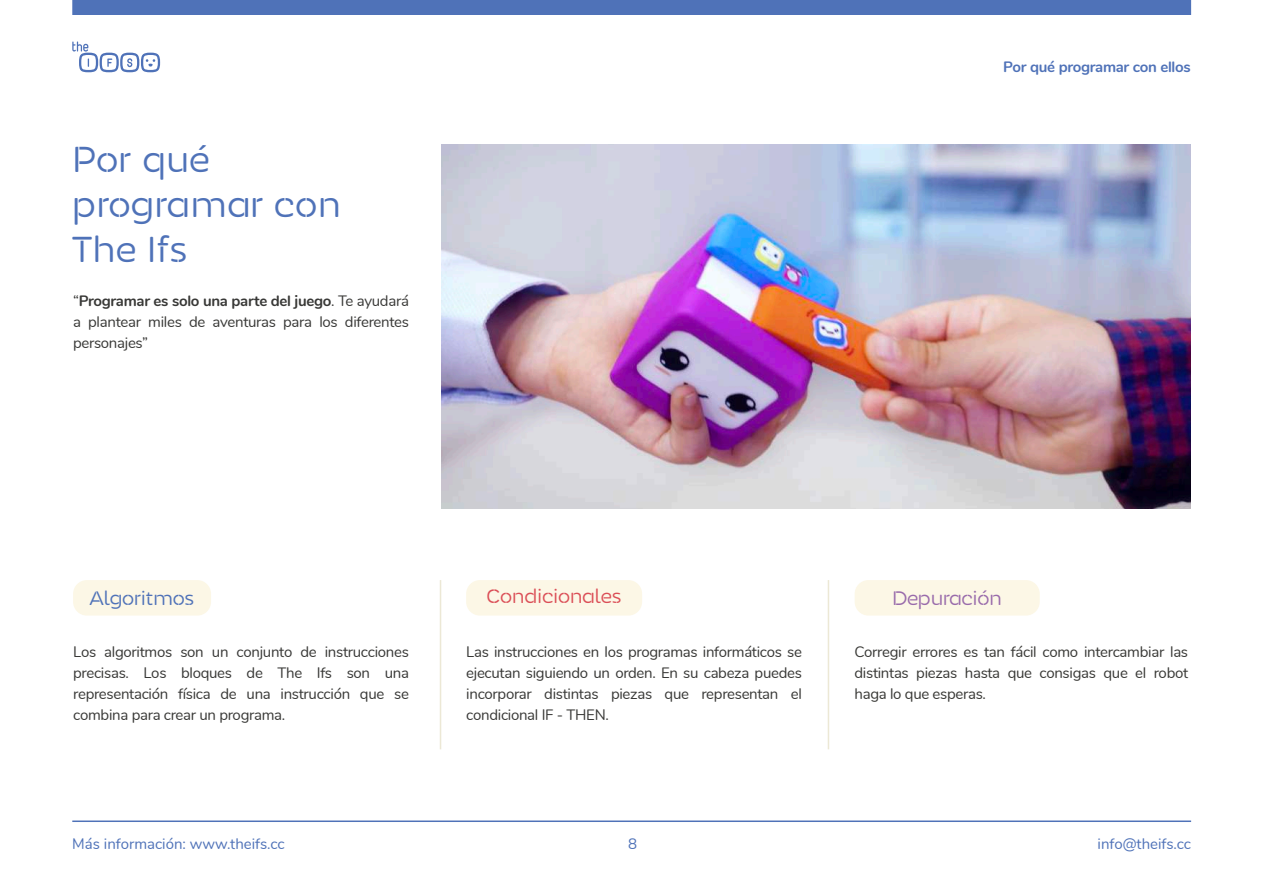
<style>
.page{position:relative;width:1263px;height:893px;background:#fff}
.page>*{position:absolute;margin:0;border:0;box-sizing:border-box;transform-origin:0 0}
.t1{font:300 36px/45px "Monty Stencil";color:#4f72b8}
.t2{font:300 19.5px "Monty Stencil";letter-spacing:-.02em;color:#db4f57}
.t3{font:300 19.5px "Monty Stencil";letter-spacing:-.02em;color:#4f72b8}
.t4{font:300 19.5px "Monty Stencil";letter-spacing:-.02em;color:#996bab}
.t5{font:15px/21px "Nunito";letter-spacing:-.02em;color:#383836;text-align:justify}
.t6{font:15px/21px "Nunito";letter-spacing:-.02em;color:#383835;text-align:justify}
.t7{font:15px "Nunito";color:#4f72b8}
.t8{font:700 15px "Nunito";letter-spacing:-.02em;color:#4f72b8}
.s1{font-weight:700}
</style>
<div class="page">
<hr style="left:72px;top:820px;width:1119px;height:2px;background:#4f72b8">
<div style="left:72px;top:0;width:1119px;height:15px;background:#4f72b8"></div>
<svg style="left:72px;top:41px;width:88px;height:31px"></svg>
<hr style="left:828px;top:580px;width:1px;height:169px;background:#ece8d5">
<hr style="left:440px;top:580px;width:1px;height:169px;background:#ece8d5">
<div style="left:855px;top:580px;width:185px;height:36px;background:#fcf7e6;border-radius:14px"></div>
<div style="left:466px;top:580px;width:176px;height:36px;background:#fcf7e6;border-radius:14px"></div>
<div style="left:73px;top:580px;width:138px;height:36px;background:#fcf7e6;border-radius:14px"></div>
<img style="left:441px;top:145px;width:750px;height:364px">
<h1 class="t1" style="left:72px;top:136px;width:270px">Por qué programar con<br>The Ifs</h1>
<p class="t5" style="left:73px;top:290px;width:337px">“<span class="s1">Programar es solo una parte del juego</span>. Te ayudará a plantear miles de aventuras para los diferentes personajes”</p>
<p class="t8" style="left:1003px;top:56px;width:189px">Por qué programar con ellos</p>
<h2 class="t3" style="left:89px;top:586px;width:106px">Algoritmos</h2>
<h2 class="t2" style="left:486px;top:584px;width:137px">Condicionales</h2>
<h2 class="t4" style="left:892px;top:586px;width:111px">Depuración</h2>
<p class="t5" style="left:73px;top:640px;width:337px">Los algoritmos son un conjunto de instrucciones precisas. Los bloques de The Ifs son una representación física de una instrucción que se combina para crear un programa.</p>
<p class="t5" style="left:466px;top:640px;width:337px">Las instrucciones en los programas informáticos se ejecutan siguiendo un orden. En su cabeza puedes incorporar distintas piezas que representan el condicional IF - THEN.</p>
<p class="t6" style="left:854px;top:640px;width:335px">Corregir errores es tan fácil como intercambiar las distintas piezas hasta que consigas que el robot haga lo que esperas.</p>
<p class="t7" style="left:72px;top:832px;width:214px">Más información: www.theifs.cc</p>
<p class="t7" style="left:628px;top:832px;width:10px">8</p>
<p class="t7" style="left:1097px;top:832px;width:95px">info@theifs.cc</p>
</div>
